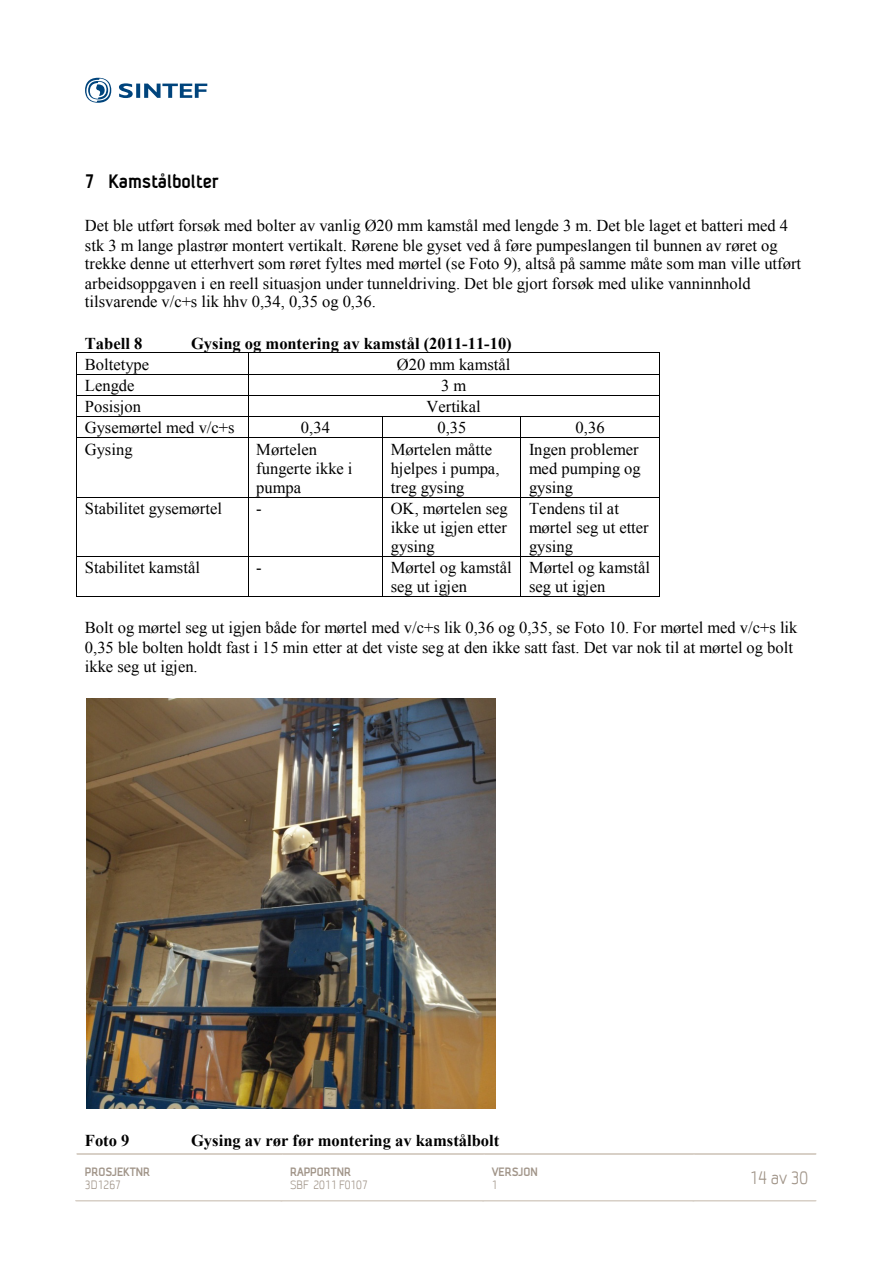
<style>
.page{position:relative;width:893px;height:1263px;background:#fff}
.page>*{position:absolute;margin:0;border:0;box-sizing:border-box;transform-origin:0 0}
.t1{font:700 19.5px "SINTEF";color:#000}
.t2{font:18px "SINTEF";color:#a19589}
.t3{font:16.5px/19px "Times New Roman";color:#000}
.t4{font:700 16.5px "Times New Roman";color:#000}
.t5{font:700 12px "SINTEF";color:#a19589}
.t6{font:12px "SINTEF";color:#a19589}
</style>
<div class="page">
<svg style="left:77px;top:1153px;width:739px;height:1px"></svg>
<svg style="left:76px;top:1200px;width:740px;height:1px"></svg>
<svg style="left:85px;top:78px;width:122px;height:25px"></svg>
<hr style="left:77px;top:352px;width:171px;height:1px;background:#000">
<hr style="left:249px;top:352px;width:410px;height:1px;background:#000">
<hr style="left:77px;top:374px;width:171px;height:1px;background:#000">
<hr style="left:249px;top:374px;width:410px;height:1px;background:#000">
<hr style="left:77px;top:395px;width:171px;height:1px;background:#000">
<hr style="left:249px;top:395px;width:410px;height:1px;background:#000">
<hr style="left:77px;top:416px;width:171px;height:1px;background:#000">
<hr style="left:249px;top:416px;width:133px;height:1px;background:#000">
<hr style="left:383px;top:416px;width:138px;height:1px;background:#000">
<hr style="left:521px;top:416px;width:138px;height:1px;background:#000">
<svg style="left:76px;top:352px;width:1px;height:86px"></svg>
<hr style="left:77px;top:437px;width:171px;height:1px;background:#000">
<svg style="left:248px;top:352px;width:1px;height:86px"></svg>
<hr style="left:249px;top:437px;width:133px;height:1px;background:#000">
<svg style="left:382px;top:416px;width:1px;height:22px"></svg>
<hr style="left:383px;top:437px;width:138px;height:1px;background:#000">
<hr style="left:521px;top:437px;width:138px;height:1px;background:#000">
<svg style="left:659px;top:352px;width:1px;height:86px"></svg>
<hr style="left:76px;top:438px;width:1px;height:59px;background:#000">
<hr style="left:248px;top:438px;width:1px;height:59px;background:#000">
<hr style="left:382px;top:438px;width:1px;height:59px;background:#000">
<hr style="left:521px;top:438px;width:1px;height:59px;background:#000">
<hr style="left:659px;top:438px;width:1px;height:59px;background:#000">
<hr style="left:77px;top:497px;width:171px;height:1px;background:#000">
<hr style="left:249px;top:497px;width:133px;height:1px;background:#000">
<hr style="left:383px;top:497px;width:138px;height:1px;background:#000">
<hr style="left:521px;top:497px;width:138px;height:1px;background:#000">
<hr style="left:76px;top:497px;width:1px;height:59px;background:#000">
<hr style="left:248px;top:497px;width:1px;height:59px;background:#000">
<hr style="left:382px;top:497px;width:1px;height:59px;background:#000">
<hr style="left:521px;top:497px;width:1px;height:59px;background:#000">
<hr style="left:659px;top:497px;width:1px;height:59px;background:#000">
<hr style="left:77px;top:556px;width:171px;height:1px;background:#000">
<hr style="left:249px;top:556px;width:133px;height:1px;background:#000">
<hr style="left:383px;top:556px;width:138px;height:1px;background:#000">
<hr style="left:521px;top:556px;width:138px;height:1px;background:#000">
<hr style="left:76px;top:556px;width:1px;height:40px;background:#000">
<hr style="left:77px;top:596px;width:171px;height:1px;background:#000">
<hr style="left:248px;top:556px;width:1px;height:40px;background:#000">
<hr style="left:249px;top:596px;width:133px;height:1px;background:#000">
<hr style="left:382px;top:556px;width:1px;height:40px;background:#000">
<hr style="left:383px;top:596px;width:138px;height:1px;background:#000">
<hr style="left:521px;top:556px;width:1px;height:40px;background:#000">
<hr style="left:521px;top:596px;width:138px;height:1px;background:#000">
<hr style="left:659px;top:556px;width:1px;height:40px;background:#000">
<img style="left:87px;top:698px;width:408px;height:410px">
<p class="t1" style="left:85px;top:170px;width:135px">7 Kamstålbolter</p>
<p class="t3" style="left:85px;top:216px;width:718px">Det ble utført forsøk med bolter av vanlig Ø20 mm kamstål med lengde 3 m. Det ble laget et batteri med 4 stk 3 m lange plastrør montert vertikalt. Rørene ble gyset ved å føre pumpeslangen til bunnen av røret og trekke denne ut etterhvert som røret fyltes med mørtel (se Foto 9), altså på samme måte som man ville utført arbeidsoppgaven i en reell situasjon under tunneldriving. Det ble gjort forsøk med ulike vanninnhold tilsvarende v/c+s lik hhv 0,34, 0,35 og 0,36.</p>
<p class="t4" style="left:85px;top:332px;width:59px">Tabell 8</p>
<p class="t4" style="left:191px;top:332px;width:322px">Gysing og montering av kamstål (2011-11-10)</p>
<p class="t3" style="left:85px;top:354px;width:66px">Boltetype</p>
<p class="t3" style="left:397px;top:354px;width:115px">Ø20 mm kamstål</p>
<p class="t3" style="left:85px;top:375px;width:51px">Lengde</p>
<p class="t3" style="left:441px;top:375px;width:27px">3 m</p>
<p class="t3" style="left:85px;top:397px;width:58px">Posisjon</p>
<p class="t3" style="left:427px;top:397px;width:56px">Vertikal</p>
<p class="t3" style="left:85px;top:418px;width:151px">Gysemørtel med v/c+s</p>
<p class="t3" style="left:301px;top:418px;width:30px">0,34</p>
<p class="t3" style="left:437px;top:418px;width:30px">0,35</p>
<p class="t3" style="left:576px;top:418px;width:30px">0,36</p>
<p class="t3" style="left:85px;top:439px;width:49px">Gysing</p>
<p class="t3" style="left:256px;top:439px;width:98px">Mørtelen fungerte ikke i pumpa</p>
<p class="t3" style="left:391px;top:439px;width:110px">Mørtelen måtte hjelpes i pumpa, treg gysing</p>
<p class="t3" style="left:529px;top:439px;width:113px">Ingen problemer med pumping og gysing</p>
<p class="t3" style="left:85px;top:498px;width:139px">Stabilitet gysemørtel</p>
<p class="t3" style="left:256px;top:498px;width:7px">-</p>
<p class="t3" style="left:391px;top:498px;width:118px;text-align:justify">OK, mørtelen seg ikke ut igjen etter gysing</p>
<p class="t3" style="left:529px;top:498px;width:121px">Tendens til at mørtel seg ut etter gysing</p>
<p class="t3" style="left:85px;top:557px;width:117px">Stabilitet kamstål</p>
<p class="t3" style="left:256px;top:557px;width:7px">-</p>
<p class="t3" style="left:391px;top:557px;width:123px">Mørtel og kamstål seg ut igjen</p>
<p class="t3" style="left:529px;top:557px;width:123px">Mørtel og kamstål seg ut igjen</p>
<p class="t3" style="left:85px;top:618px;width:714px">Bolt og mørtel seg ut igjen både for mørtel med v/c+s lik 0,36 og 0,35, se Foto 10. For mørtel med v/c+s lik<br>0,35 ble bolten holdt fast i 15 min etter at det viste seg at den ikke satt fast. Det var nok til at mørtel og bolt ikke seg ut igjen.</p>
<p class="t4" style="left:85px;top:1129px;width:46px">Foto 9</p>
<p class="t4" style="left:191px;top:1129px;width:310px">Gysing av rør før montering av kamstålbolt</p>
<p class="t5" style="left:85px;top:1164px;width:67px">PROSJEKTNR</p>
<p class="t6" style="left:85px;top:1178px;width:38px">3D1267</p>
<p class="t5" style="left:290px;top:1164px;width:62px">RAPPORTNR</p>
<p class="t6" style="left:290px;top:1178px;width:79px">SBF 2011 F0107</p>
<p class="t5" style="left:492px;top:1164px;width:48px">VERSJON</p>
<p class="t6" style="left:492px;top:1178px;width:7px">1</p>
<p class="t2" style="left:750px;top:1168px;width:60px">14 av 30</p>
</div>
